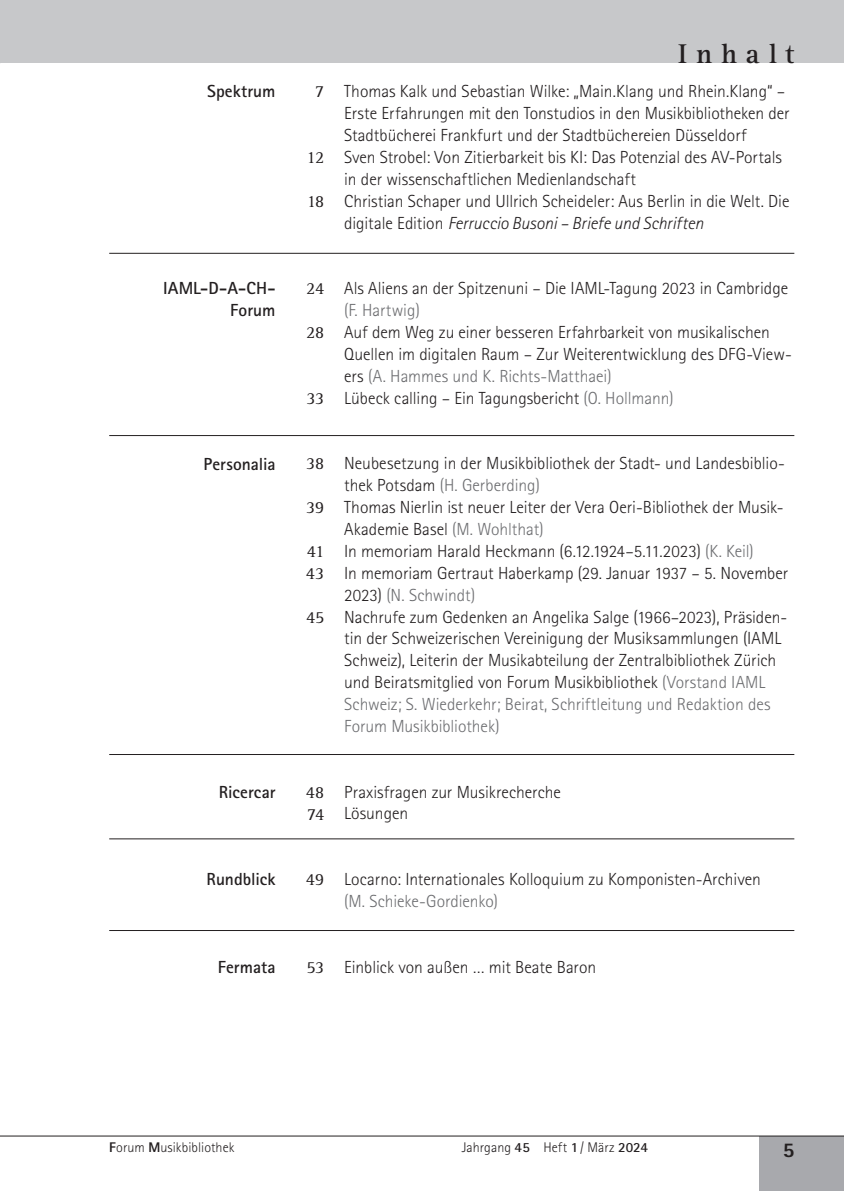
<style>
.page{position:relative;width:844px;height:1191px;background:#fff}
.page>*{position:absolute;margin:0;border:0;box-sizing:border-box;transform-origin:0 0}
.t1{font:700 28px "Rotis Serif Pro";letter-spacing:.325em;color:#231f20}
.t2{font:800 21px "Rotis Sans Serif Pro";color:#231f20}
.Inhaltsverzeichnis{font:300 17.5px/21.9px "Rotis Sans Serif Pro";letter-spacing:-.005em;color:#231f20}
.Absatz_ohne_Einzug{font:700 17.5px/21.9px "Rotis Sans Serif Pro";color:#231f20;text-align:right}
.t3{font:17.5px "Rotis Serif Pro";letter-spacing:-.005em;color:#231f20}
.Absatz_mit_Einzug{font:700 17.5px "Rotis Sans Serif Pro";color:#231f20}
.t4{font:300 14px "Rotis Sans Serif Pro";letter-spacing:.01em;color:#231f20}
.s1{font-style:italic}
.s2{color:#6c6d70}
.s3{font-weight:700}
.s4{font-weight:800}
</style>
<div class="page">
<div style="left:759px;top:1136px;width:84px;height:55px;background:#a8a9ad"></div>
<div style="left:0;top:0;width:843px;height:63px;background:#c7c8ca"></div>
<hr style="left:0;top:1135px;width:843px;height:1px;background:#231f20">
<hr style="left:109px;top:253px;width:685px;height:1px;background:#231f20">
<hr style="left:109px;top:435px;width:685px;height:1px;background:#231f20">
<hr style="left:109px;top:754px;width:685px;height:1px;background:#231f20">
<hr style="left:109px;top:838px;width:685px;height:1px;background:#231f20">
<hr style="left:109px;top:930px;width:685px;height:1px;background:#231f20">
<p class="t1" style="left:678px;top:37px;width:118px">Inhalt</p>
<p class="Absatz_ohne_Einzug" style="left:207px;top:80px;width:70px">Spektrum</p>
<p class="t3" style="left:315px;top:81px;width:11px">7</p>
<p class="t3" style="left:306px;top:147px;width:19px">12</p>
<p class="t3" style="left:307px;top:190px;width:19px">18</p>
<p class="Inhaltsverzeichnis" style="left:344px;top:81px;width:447px">Thomas Kalk und Sebastian Wilke: „Main.Klang und Rhein.Klang“ –<br>Erste Erfahrungen mit den Tonstudios in den Musikbibliotheken der<br>Stadtbücherei Frankfurt und der Stadtbüchereien Düsseldorf</p>
<p class="Inhaltsverzeichnis" style="left:344px;top:146px;width:439px">Sven Strobel: Von Zitierbarkeit bis KI: Das Potenzial des AV-Portals in der wissenschaftlichen Medienlandschaft</p>
<p class="Inhaltsverzeichnis" style="left:344px;top:190px;width:446px">Christian Schaper und Ullrich Scheideler: Aus Berlin in die Welt. Die digitale Edition <span class="s1">Ferruccio Busoni – Briefe und Schriften</span></p>
<p class="Absatz_ohne_Einzug" style="left:163px;top:277px;width:114px">IAML-D-A-CH-<br>Forum</p>
<p class="t3" style="left:306px;top:278px;width:20px">24</p>
<p class="t3" style="left:306px;top:322px;width:20px">28</p>
<p class="t3" style="left:306px;top:387px;width:19px">33</p>
<p class="Inhaltsverzeichnis" style="left:344px;top:278px;width:445px">Als Aliens an der Spitzenuni – Die IAML-Tagung 2023 in Cambridge <span class="s2">(F. Hartwig)</span></p>
<p class="Inhaltsverzeichnis" style="left:344px;top:321px;width:449px">Auf dem Weg zu einer besseren Erfahrbarkeit von musikalischen<br>Quellen im digitalen Raum – Zur Weiterentwicklung des DFG-View&shy;ers <span class="s2">(A. Hammes und K. Richts-Matthaei)</span></p>
<p class="Inhaltsverzeichnis" style="left:344px;top:387px;width:331px">Lübeck calling – Ein Tagungsbericht <span class="s2">(O. Hollmann)</span></p>
<p class="Absatz_ohne_Einzug" style="left:203px;top:452px;width:73px">Personalia</p>
<p class="t3" style="left:306px;top:453px;width:20px">38</p>
<p class="t3" style="left:306px;top:497px;width:20px">39</p>
<p class="t3" style="left:307px;top:540px;width:19px">41</p>
<p class="t3" style="left:306px;top:562px;width:20px">43</p>
<p class="t3" style="left:306px;top:606px;width:20px">45</p>
<p class="Inhaltsverzeichnis" style="left:344px;top:453px;width:442px">Neubesetzung in der Musikbibliothek der Stadt- und Landesbiblio&shy;thek Potsdam <span class="s2">(H. Gerberding)</span></p>
<p class="Inhaltsverzeichnis" style="left:344px;top:496px;width:440px">Thomas Nierlin ist neuer Leiter der Vera Oeri-Bibliothek der Musik-<br>Akademie Basel <span class="s2">(M. Wohlthat)</span></p>
<p class="Inhaltsverzeichnis" style="left:344px;top:540px;width:411px">In memoriam Harald Heckmann (6.12.1924–5.11.2023) <span class="s2">(K. Keil)</span></p>
<p class="Inhaltsverzeichnis" style="left:344px;top:562px;width:445px">In memoriam Gertraut Haberkamp (29. Januar 1937 – 5. November<br>2023) <span class="s2">(N. Schwindt)</span></p>
<p class="Inhaltsverzeichnis" style="left:344px;top:606px;width:444px">Nachrufe zum Gedenken an Angelika Salge (1966–2023), Präsiden&shy;tin der Schweizerischen Vereinigung der Musiksammlungen (IAML Schweiz), Leiterin der Musikabteilung der Zentralbibliothek Zürich und Beiratsmitglied von Forum Musikbibliothek <span class="s2">(Vorstand IAML Schweiz; S. Wiederkehr; Beirat, Schriftleitung und Redaktion des Forum Musikbibliothek)</span></p>
<p class="Absatz_ohne_Einzug" style="left:219px;top:780px;width:58px">Ricercar</p>
<p class="t3" style="left:305px;top:781px;width:20px">48</p>
<p class="t3" style="left:307px;top:803px;width:19px">74</p>
<p class="Inhaltsverzeichnis" style="left:344px;top:781px;width:218px">Praxisfragen zur Musikrecherche</p>
<p class="Inhaltsverzeichnis" style="left:344px;top:803px;width:65px">Lösungen</p>
<p class="Absatz_mit_Einzug" style="left:206px;top:868px;width:70px">Rundblick</p>
<p class="t3" style="left:306px;top:869px;width:20px">49</p>
<p class="Inhaltsverzeichnis" style="left:344px;top:868px;width:418px">Locarno: Internationales Kolloquium zu Komponisten-Archiven <span class="s2">(M. Schieke-Gordienko)</span></p>
<p class="Absatz_mit_Einzug" style="left:218px;top:955px;width:59px">Fermata</p>
<p class="t3" style="left:306px;top:956px;width:19px">53</p>
<p class="Inhaltsverzeichnis" style="left:344px;top:956px;width:253px">Einblick von außen … mit Beate Baron</p>
<p class="t4" style="left:461px;top:1139px;width:188px">Jahrgang <span class="s3">45</span> Heft <span class="s3">1</span> / März <span class="s3">2024</span></p>
<p class="t4" style="left:109px;top:1139px;width:127px"><span class="s4">F</span>orum <span class="s4">M</span>usikbibliothek</p>
<p class="t2" style="left:782px;top:1136px;width:13px">5</p>
</div>
